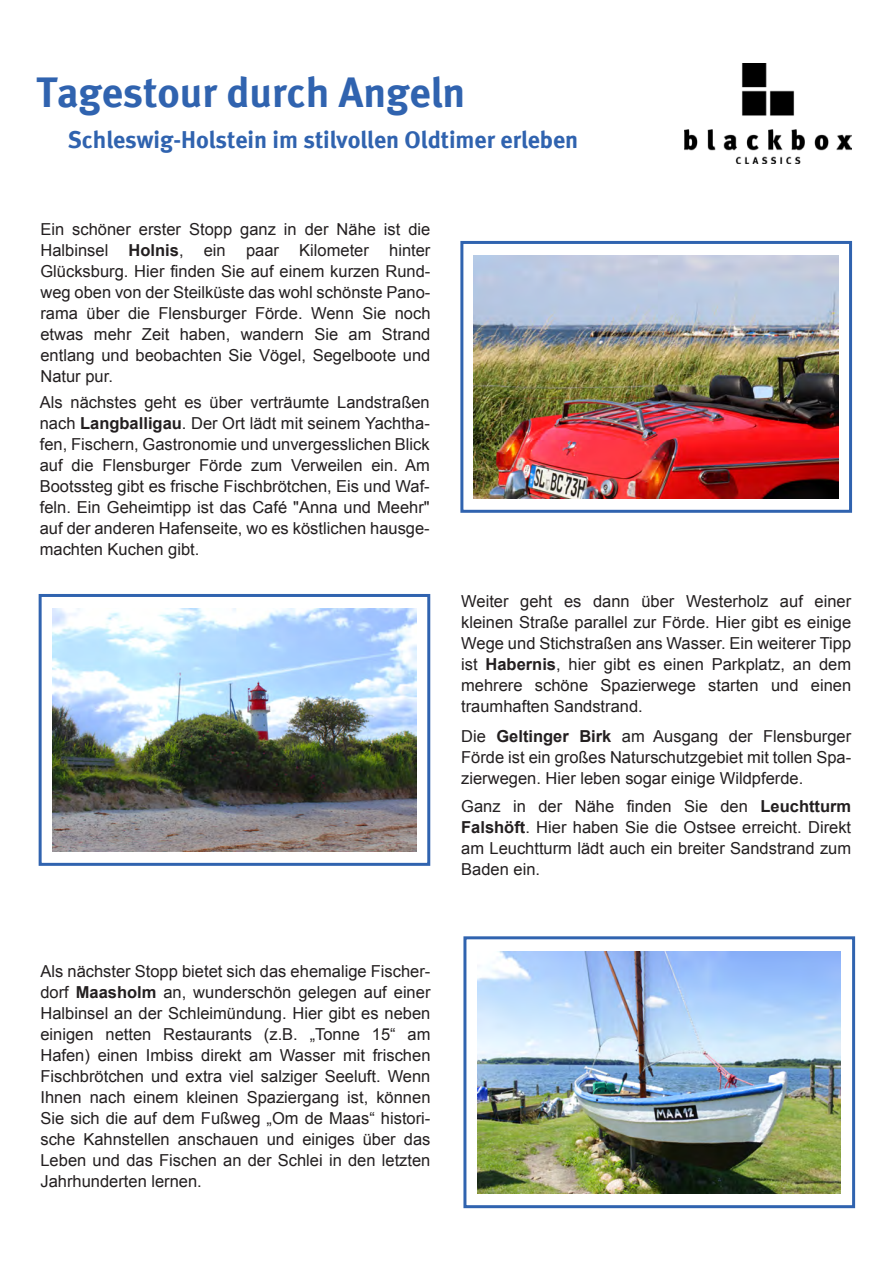
<style>
.page{position:relative;width:893px;height:1263px;background:#fff}
.page>*{position:absolute;margin:0;border:0;box-sizing:border-box;transform-origin:0 0}
.t1{font:700 42px "Meta";color:#3063af}
.t2{font:700 24px "Meta";color:#3063af}
.t3{font:16.5px/21px "Arial";color:#231f20;text-align:justify}
.s1{font-weight:700}
</style>
<div class="page">
<div style="left:460px;top:241px;width:392px;height:272px;border:3px solid #3063af"></div>
<div style="left:39px;top:594px;width:391px;height:272px;border:3px solid #3063af"></div>
<div style="left:463px;top:936px;width:392px;height:272px;border:3px solid #3063af"></div>
<img style="left:685px;top:63px;width:166px;height:101px">
<img style="left:478px;top:951px;width:363px;height:242px">
<img style="left:474px;top:255px;width:364px;height:243px">
<img style="left:52px;top:608px;width:365px;height:243px">
<h1 class="t1" style="left:36px;top:67px;width:430px">Tagestour durch Angeln</h1>
<h2 class="t2" style="left:68px;top:125px;width:512px">Schleswig-Holstein im stilvollen Oldtimer erleben</h2>
<p class="t3" style="left:40px;top:219px;width:391px">Ein schöner erster Stopp ganz in der Nähe ist die Halbinsel <span class="s1">Holnis</span>, ein paar Kilometer hinter Glücksburg. Hier finden Sie auf einem kurzen Rund&shy;weg oben von der Steilküste das wohl schönste Pano&shy;rama über die Flensburger Förde. Wenn Sie noch etwas mehr Zeit haben, wandern Sie am Strand entlang und beobachten Sie Vögel, Segelboote und Natur pur.</p>
<p class="t3" style="left:40px;top:392px;width:392px">Als nächstes geht es über verträumte Landstraßen nach <span class="s1">Langballigau</span>. Der Ort lädt mit seinem Yachtha&shy;fen, Fischern, Gastronomie und unvergesslichen Blick auf die Flensburger Förde zum Verweilen ein. Am Bootssteg gibt es frische Fischbrötchen, Eis und Waf&shy;feln. Ein Geheimtipp ist das Café "Anna und Meehr" auf der anderen Hafenseite, wo es köstlichen hausge&shy;machten Kuchen gibt.</p>
<p class="t3" style="left:461px;top:591px;width:392px">Weiter geht es dann über Westerholz auf einer kleinen Straße parallel zur Förde. Hier gibt es einige Wege und Stichstraßen ans Wasser. Ein weiterer Tipp ist <span class="s1">Habernis</span>, hier gibt es einen Parkplatz, an dem mehrere schöne Spazierwege starten und einen traumhaften Sandstrand.</p>
<p class="t3" style="left:461px;top:726px;width:391px">Die <span class="s1">Geltinger Birk</span> am Ausgang der Flensburger Förde ist ein großes Naturschutzgebiet mit tollen Spa&shy;zierwegen. Hier leben sogar einige Wildpferde.</p>
<p class="t3" style="left:461px;top:796px;width:391px">Ganz in der Nähe finden Sie den <span class="s1">Leuchtturm Falshöft</span>. Hier haben Sie die Ostsee erreicht. Direkt am Leuchtturm lädt auch ein breiter Sandstrand zum Baden ein.</p>
<p class="t3" style="left:40px;top:961px;width:391px">Als nächster Stopp bietet sich das ehemalige Fischer&shy;dorf <span class="s1">Maasholm</span> an, wunderschön gelegen auf einer Halbinsel an der Schleimündung. Hier gibt es neben einigen netten Restaurants (z.B. „Tonne 15“ am Hafen) einen Imbiss direkt am Wasser mit frischen Fischbrötchen und extra viel salziger Seeluft. Wenn Ihnen nach einem kleinen Spaziergang ist, können Sie sich die auf dem Fußweg „Om de Maas“ histori&shy;sche Kahnstellen anschauen und einiges über das Leben und das Fischen an der Schlei in den letzten Jahrhunderten lernen.</p>
</div>
